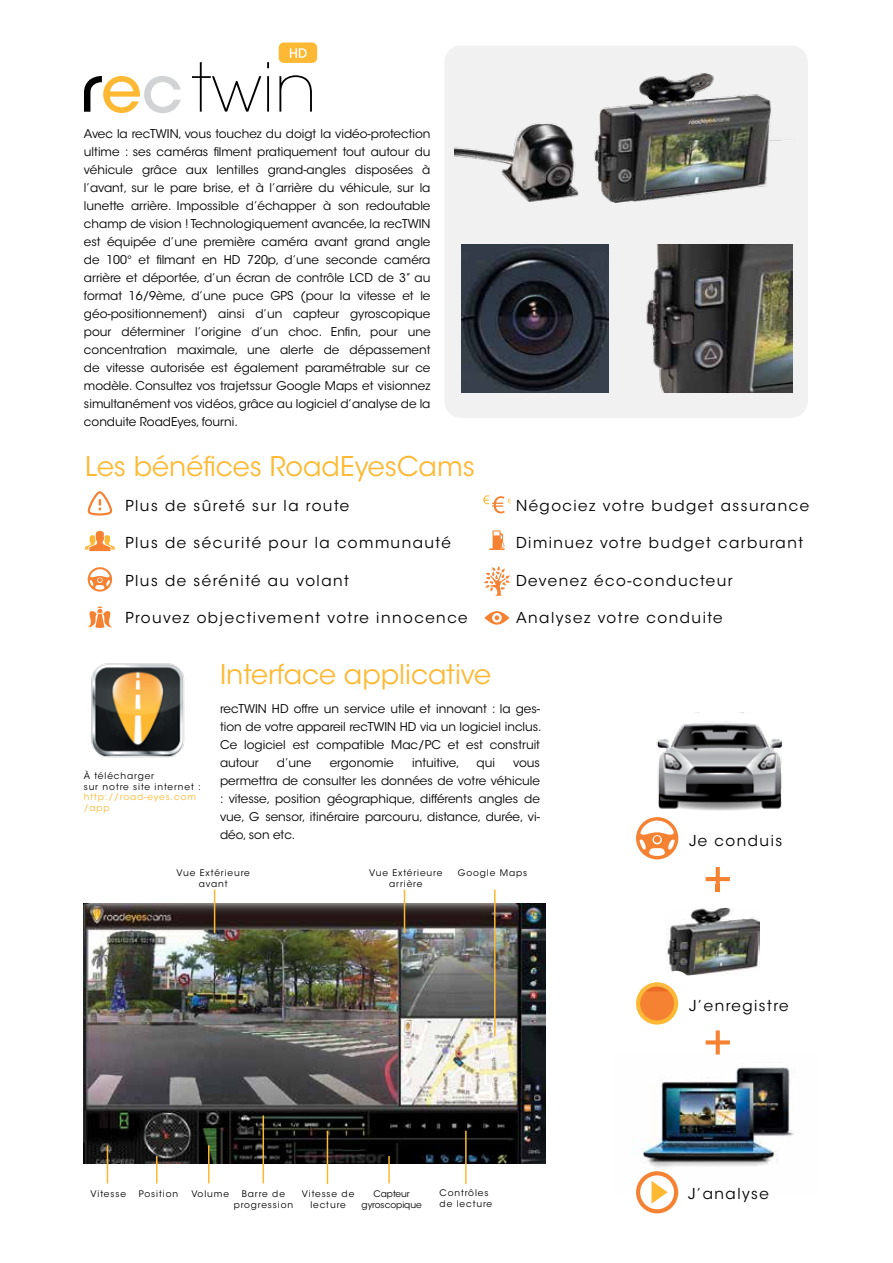
<style>
.page{position:relative;width:893px;height:1263px;background:#fff}
.page>*{position:absolute;margin:0;border:0;box-sizing:border-box;transform-origin:0 0}
.t1{font:27px "ITC Avant Garde Std";color:#fdb933}
.t2{font:15px "ITC Avant Garde Std";letter-spacing:.1em;color:#000}
.t3{font:12px/18px "ITC Avant Garde Std";color:#000;text-align:justify}
.t4{font:9px/10.8px "ITC Avant Garde Std";letter-spacing:.1em;color:#000;text-align:center}
.t5{font:9px/10.8px "ITC Avant Garde Std";letter-spacing:.1em;color:#fdb933}
.t6{font:9px/10.8px "ITC Avant Garde Std";color:#000;text-align:center}
</style>
<div class="page">
<div style="left:444px;top:45px;width:364px;height:373px;background:#f1f1f2;border-radius:17px"></div>
<img style="left:91px;top:663px;width:94px;height:95px">
<svg style="left:489px;top:530px;width:16px;height:20px"></svg>
<svg style="left:483px;top:495px;width:28px;height:18px"></svg>
<svg style="left:484px;top:611px;width:25px;height:14px"></svg>
<svg style="left:484px;top:566px;width:26px;height:30px"></svg>
<svg style="left:88px;top:491px;width:24px;height:24px"></svg>
<svg style="left:88px;top:567px;width:24px;height:25px"></svg>
<svg style="left:88px;top:607px;width:24px;height:21px"></svg>
<svg style="left:85px;top:530px;width:30px;height:21px"></svg>
<img style="left:633px;top:1054px;width:161px;height:138px">
<svg style="left:706px;top:1030px;width:24px;height:24px"></svg>
<svg style="left:636px;top:819px;width:42px;height:40px"></svg>
<div style="left:636px;top:982px;width:42px;height:42px;background:#fdb933;border-radius:50%"></div>
<div style="left:640px;top:986px;width:34px;height:34px;background:#f58232;border-radius:50%"></div>
<svg style="left:636px;top:1171px;width:42px;height:42px"></svg>
<div style="left:640px;top:1175px;width:34px;height:34px;background:#fff;border-radius:50%"></div>
<svg style="left:651px;top:1181px;width:17px;height:22px"></svg>
<img style="left:666px;top:908px;width:94px;height:68px">
<svg style="left:706px;top:867px;width:24px;height:24px"></svg>
<img style="left:640px;top:982px;width:34px;height:9px">
<img style="left:645px;top:986px;width:24px;height:5px">
<img style="left:461px;top:245px;width:148px;height:148px">
<img style="left:454px;top:73px;width:328px;height:130px">
<img style="left:646px;top:245px;width:146px;height:148px">
<img style="left:84px;top:904px;width:461px;height:259px">
<hr style="left:208px;top:1145px;width:1px;height:38px;background:#fdb933">
<svg style="left:156px;top:1156px;width:1px;height:27px"></svg>
<hr style="left:107px;top:1145px;width:1px;height:38px;background:#fdb933">
<hr style="left:388px;top:1156px;width:2px;height:27px;background:#fdb933">
<hr style="left:327px;top:1131px;width:1px;height:53px;background:#fdb933">
<hr style="left:465px;top:1131px;width:2px;height:53px;background:#fdb933">
<hr style="left:263px;top:1115px;width:1px;height:68px;background:#fdb933">
<hr style="left:404px;top:889px;width:1px;height:44px;background:#fdb933">
<hr style="left:214px;top:889px;width:1px;height:44px;background:#fdb933">
<hr style="left:494px;top:889px;width:2px;height:147px;background:#fdb933">
<div style="left:279px;top:43px;width:38px;height:20px;background:#fdb933;border-radius:5px"></div>
<svg style="left:290px;top:48px;width:17px;height:10px"></svg>
<svg style="left:84px;top:76px;width:97px;height:37px"></svg>
<svg style="left:192px;top:62px;width:69px;height:50px"></svg>
<svg style="left:267px;top:62px;width:2px;height:6px"></svg>
<hr style="left:267px;top:76px;width:2px;height:36px;background:#000">
<svg style="left:279px;top:75px;width:33px;height:37px"></svg>
<img style="left:647px;top:712px;width:136px;height:110px">
<p class="t3" style="left:84px;top:125px;width:348px">Avec la recTWIN, vous touchez du doigt la vidéo-protection ultime : ses caméras filment pratiquement tout autour du véhicule grâce aux lentilles grand-angles disposées à l’avant, sur le pare brise, et à l’arrière du véhicule, sur la lunette arrière. Impossible d’échapper à son redoutable champ de vision ! Technologiquement avancée, la recTWIN est équipée d’une première caméra avant grand angle de 100° et filmant en HD 720p, d’une seconde caméra arrière et déportée, d’un écran de contrôle LCD de 3’’ au format 16/9ème, d’une puce GPS (pour la vitesse et le géo-positionnement) ainsi d’un capteur gyroscopique pour déterminer l’origine d’un choc. Enfin, pour une concentration maximale, une alerte de dépassement de vitesse autorisée est également paramétrable sur ce modèle. Consultez vos trajetssur Google Maps et visionnez simultanément vos vidéos, grâce au logiciel d’analyse de la conduite RoadEyes, fourni.</p>
<h1 class="t1" style="left:85px;top:450px;width:392px">Les bénéfices RoadEyesCams</h1>
<p class="t2" style="left:125px;top:496px;width:225px">Plus de sûreté sur la route</p>
<p class="t2" style="left:125px;top:534px;width:327px">Plus de sécurité pour la communauté</p>
<p class="t2" style="left:125px;top:571px;width:225px">Plus de sérénité au volant</p>
<p class="t2" style="left:125px;top:609px;width:344px">Prouvez objectivement votre innocence</p>
<p class="t2" style="left:516px;top:496px;width:295px">Négociez votre budget assurance</p>
<p class="t2" style="left:516px;top:534px;width:289px">Diminuez votre budget carburant</p>
<p class="t2" style="left:516px;top:571px;width:218px">Devenez éco-conducteur</p>
<p class="t2" style="left:516px;top:609px;width:208px">Analysez votre conduite</p>
<p class="t4" style="left:84px;top:770px;width:119px;text-align:left">À télécharger<br>sur notre site internet :</p>
<p class="t5" style="left:84px;top:792px;width:114px">http://road-eyes.com /app</p>
<h1 class="t1" style="left:220px;top:658px;width:273px">Interface applicative</h1>
<p class="t3" style="left:220px;top:700px;width:323px">recTWIN HD offre un service utile et innovant : la ges&shy;tion de votre appareil recTWIN HD via un logiciel inclus.<br>Ce logiciel est compatible Mac/PC et est construit autour</p>
<p class="t3" style="left:277px;top:754px;width:36px">d’une</p>
<p class="t3" style="left:330px;top:754px;width:66px">ergonomie</p>
<p class="t3" style="left:412px;top:754px;width:49px">intuitive,</p>
<p class="t3" style="left:476px;top:754px;width:20px">qui</p>
<p class="t3" style="left:220px;top:754px;width:321px;text-indent:293px">vous permettra de consulter les données de votre véhicule : vitesse, position géographique, différents angles de vue, G sensor, itinéraire parcouru, distance, durée, vi&shy;déo, son etc.</p>
<p class="t4" style="left:177px;top:868px;width:75px">Vue Extérieure</p>
<p class="t4" style="left:458px;top:868px;width:71px">Google Maps</p>
<p class="t4" style="left:199px;top:879px;width:30px">avant</p>
<p class="t4" style="left:369px;top:868px;width:75px">Vue Extérieure arrière</p>
<p class="t2" style="left:689px;top:831px;width:95px">Je conduis</p>
<p class="t2" style="left:689px;top:996px;width:101px">J’enregistre</p>
<p class="t4" style="left:234px;top:1188px;width:61px">Barre de progression</p>
<p class="t6" style="left:362px;top:1188px;width:62px">Capteur gyroscopique</p>
<p class="t4" style="left:91px;top:1188px;width:37px">Vitesse</p>
<p class="t4" style="left:139px;top:1188px;width:41px">Position</p>
<p class="t4" style="left:192px;top:1188px;width:39px">Volume</p>
<p class="t4" style="left:302px;top:1188px;width:54px">Vitesse de lecture</p>
<p class="t4" style="left:440px;top:1187px;width:50px">Contrôles</p>
<p class="t2" style="left:688px;top:1184px;width:82px">J’analyse</p>
<p class="t4" style="left:440px;top:1198px;width:54px">de lecture</p>
</div>
